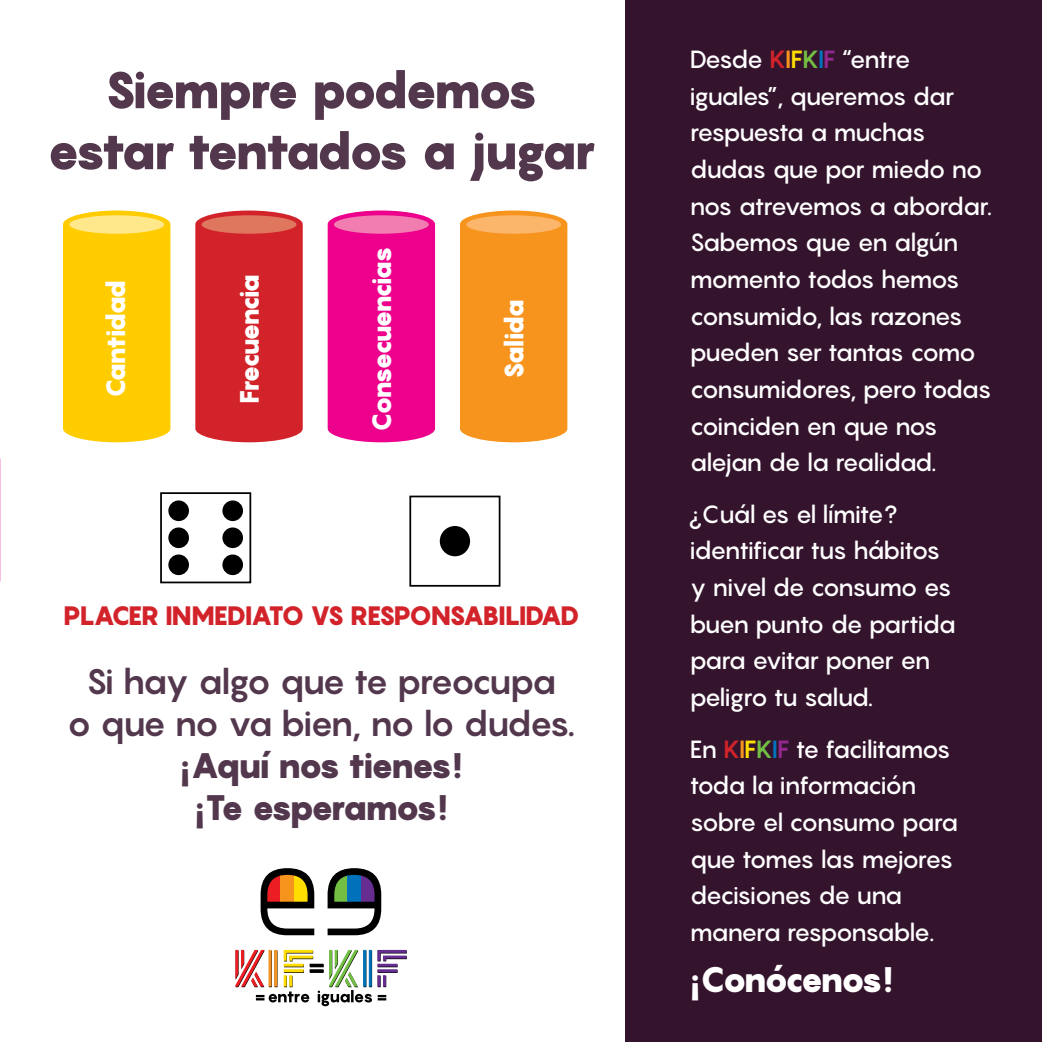
<style>
.page{position:relative;width:1042px;height:1042px;background:#fff}
.page>*{position:absolute;margin:0;border:0;box-sizing:border-box;transform-origin:0 0}
.t1{font:900 50.75px "Pangram";letter-spacing:-.1em;color:#52374d}
.t2{font:700 35px/42px "Pangram";letter-spacing:-.08em;color:#52374d;text-align:center}
.t3{font:900 35px "Pangram";letter-spacing:-.11em;color:#52374d}
.t4{font:900 35px "Pangram";letter-spacing:-.1em;color:#fff}
.t5{font:900 26.25px "Pangram";letter-spacing:-.09em;color:#fff}
.t6{font:900 26.25px "Pangram";letter-spacing:-.08em;color:#d2232a}
.t7{font:500 24.5px/36.6px "Pangram";letter-spacing:-.07em;color:#fff}
.s1{font-weight:900}
.s2{font-weight:700;color:#d2232a}
.s3{font-weight:700;color:#f7941e}
.s4{font-weight:700;color:#fd0}
.s5{font-weight:700;color:#72bf44}
.s6{font-weight:700;color:#0072bc}
.s7{font-weight:700;color:#92278f}
</style>
<div class="page">
<div style="left:625px;top:0;width:417px;height:1042px;background:#34142d"></div>
<div style="left:63px;top:210px;width:107px;height:232px;background:#fc0"></div>
<div style="left:69px;top:215px;width:95px;height:19px;background:#ffe88c;border-radius:50%"></div>
<div style="left:195px;top:210px;width:108px;height:232px;background:#d2232a"></div>
<div style="left:202px;top:215px;width:94px;height:19px;background:#df775e;border-radius:50%"></div>
<div style="left:460px;top:210px;width:107px;height:232px;background:#f7941e"></div>
<div style="left:466px;top:215px;width:95px;height:19px;background:#fcb66c;border-radius:50%"></div>
<div style="left:328px;top:210px;width:107px;height:232px;background:#ec008c"></div>
<div style="left:334px;top:215px;width:95px;height:19px;background:#f17db1;border-radius:50%"></div>
<div style="left:409px;top:495px;width:91px;height:92px;border:2px solid #000"></div>
<div style="left:441px;top:527px;width:28px;height:28px;background:#000;border-radius:50%"></div>
<div style="left:440px;top:526px;width:30px;height:30px;border:2px solid #000;border-radius:50%"></div>
<div style="left:160px;top:492px;width:91px;height:91px;border:2px solid #000"></div>
<div style="left:169px;top:501px;width:19px;height:19px;background:#000;border-radius:50%"></div>
<div style="left:168px;top:500px;width:21px;height:21px;border:2px solid #000;border-radius:50%"></div>
<div style="left:223px;top:501px;width:19px;height:19px;background:#000;border-radius:50%"></div>
<div style="left:222px;top:500px;width:21px;height:21px;border:2px solid #000;border-radius:50%"></div>
<div style="left:169px;top:528px;width:19px;height:19px;background:#000;border-radius:50%"></div>
<div style="left:168px;top:527px;width:21px;height:21px;border:2px solid #000;border-radius:50%"></div>
<div style="left:223px;top:528px;width:19px;height:19px;background:#000;border-radius:50%"></div>
<div style="left:222px;top:527px;width:21px;height:21px;border:2px solid #000;border-radius:50%"></div>
<div style="left:169px;top:555px;width:19px;height:19px;background:#000;border-radius:50%"></div>
<div style="left:168px;top:554px;width:21px;height:21px;border:2px solid #000;border-radius:50%"></div>
<div style="left:223px;top:555px;width:19px;height:19px;background:#000;border-radius:50%"></div>
<div style="left:222px;top:554px;width:21px;height:21px;border:2px solid #000;border-radius:50%"></div>
<svg style="left:261px;top:868px;width:53px;height:67px"></svg>
<svg style="left:267px;top:875px;width:14px;height:26px"></svg>
<div style="left:281px;top:875px;width:13px;height:26px;background:#f7941e"></div>
<svg style="left:294px;top:875px;width:14px;height:26px"></svg>
<svg style="left:328px;top:868px;width:53px;height:67px"></svg>
<svg style="left:334px;top:875px;width:14px;height:26px"></svg>
<div style="left:348px;top:875px;width:13px;height:26px;background:#0072bc"></div>
<svg style="left:361px;top:875px;width:13px;height:26px"></svg>
<svg style="left:235px;top:950px;width:172px;height:56px"></svg>
<p class="t1" style="left:104px;top:56px;width:435px">Siempre podemos</p>
<p class="t1" style="left:46px;top:117px;width:551px">estar tentados a jugar</p>
<p class="t5" style="left:98px;top:398px;width:120px;rotate:-90deg">Cantidad</p>
<p class="t5" style="left:232px;top:404px;width:132px;rotate:-90deg">Frecuencia</p>
<p class="t5" style="left:364px;top:431px;width:186px;rotate:-90deg">Consecuencias</p>
<p class="t5" style="left:497px;top:379px;width:81px;rotate:-90deg">Salida</p>
<p class="t6" style="left:63px;top:598px;width:518px">PLACER INMEDIATO VS RESPONSABILIDAD</p>
<p class="t2" style="left:67px;top:660px;width:510px">Si hay algo que te preocupa<br>o que no va bien, no lo dudes. <span class="s1">¡Aquí nos tienes!</span></p>
<p class="t3" style="left:195px;top:784px;width:254px">¡Te esperamos!</p>
<p class="t7" style="left:690px;top:41px;width:304px">Desde <span class="s2">K</span><span class="s3">I</span><span class="s4">F</span><span class="s5">K</span><span class="s6">I</span><span class="s7">F</span> “entre iguales”, queremos dar respuesta a muchas dudas que por miedo no nos atrevemos a abordar.<br>Sabemos que en algún momento todos hemos consumido, las razones pueden ser tantas como consumidores, pero todas coinciden en que nos alejan de la realidad.</p>
<p class="t7" style="left:690px;top:495px;width:268px">¿Cuál es el límite? identificar tus hábitos y nivel de consumo es buen punto de partida para evitar poner en peligro tu salud.</p>
<p class="t7" style="left:690px;top:730px;width:270px">En <span class="s2">K</span><span class="s3">I</span><span class="s4">F</span><span class="s5">K</span><span class="s6">I</span><span class="s7">F</span> te facilitamos toda la información sobre el consumo para que tomes las mejores decisiones de una manera responsable.</p>
<p class="t4" style="left:690px;top:956px;width:205px">¡Conócenos!</p>
</div>
